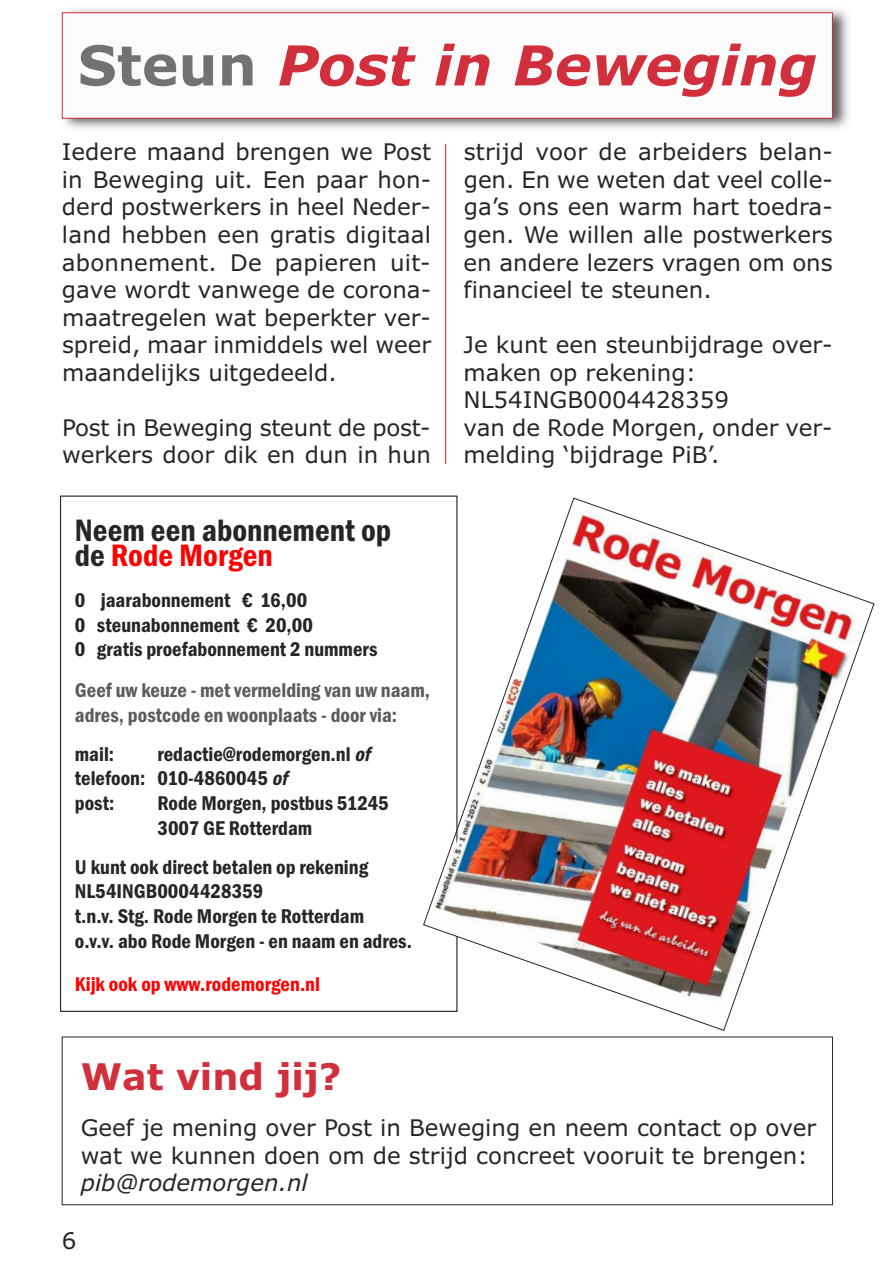
<style>
.page{position:relative;width:893px;height:1263px;background:#fff}
.page>*{position:absolute;margin:0;border:0;box-sizing:border-box;transform-origin:0 0}
.t1{font:italic 700 55.05px "Verdana";color:#d12f3b}
.t2{font:700 36.75px "Verdana";color:#d12f3b}
.t3{font:600 condensed 32.1px/25.2px "Franklin Gothic";color:#272627}
.t4{font:22.95px/27.6px "Verdana";color:#272627}
.t5{font:600 condensed 20.7px/24.8px "Franklin Gothic";color:#272627}
.t6{font:600 condensed 20.7px/24.8px "Franklin Gothic";color:#5d5c5d}
.t7{font:600 condensed 20.7px "Franklin Gothic";color:#f00}
.s1{font-style:normal;color:#737272}
.s2{color:#f00}
.s3{font-style:italic}
</style>
<div class="page">
<img style="left:61px;top:9px;width:788px;height:120px">
<div style="left:63px;top:13px;width:769px;height:105px;background:#fbfbfb"></div>
<div style="left:62px;top:12px;width:771px;height:107px;border:1px solid #d12f3b"></div>
<div style="left:62px;top:1037px;width:771px;height:168px;border:1px solid #272627"></div>
<img style="left:423px;top:498px;width:451px;height:533px">
<hr style="left:445px;top:144px;width:1px;height:320px;background:#f00">
<p class="t1" style="left:78px;top:26px;width:741px"><span class="s1">Steun</span> Post in Beweging</p>
<p class="t4" style="left:62px;top:138px;width:371px;text-align:justify">Iedere maand brengen we Post in Beweging uit. Een paar hon&shy;derd postwerkers in heel Neder&shy;land hebben een gratis digitaal abonnement. De papieren uit&shy;gave wordt vanwege de corona&shy;maatregelen wat beperkter ver&shy;spreid, maar inmiddels wel weer maandelijks uitgedeeld.</p>
<p class="t4" style="left:62px;top:413px;width:371px">Post in Beweging steunt de post&shy;werkers door dik en dun in hun</p>
<p class="t3" style="left:75px;top:517px;width:318px">Neem een abonnement op de <span class="s2">Rode Morgen</span></p>
<p class="t5" style="left:75px;top:587px;width:304px">0 jaarabonnement € 16,00<br>0 steunabonnement € 20,00<br>0 gratis proefabonnement 2 nummers</p>
<p class="t6" style="left:75px;top:678px;width:357px">Geef uw keuze - met vermelding van uw naam, adres, postcode en woonplaats - door via:</p>
<p class="t5" style="left:75px;top:741px;width:41px">mail:</p>
<p class="t5" style="left:75px;top:741px;width:302px;text-indent:83px">redactie@rodemorgen.nl <span class="s3">of </span>telefoon: 010-4860045 <span class="s3">of<br></span>post:</p>
<p class="t5" style="left:157px;top:791px;width:233px">Rode Morgen, postbus 51245<br>3007 GE Rotterdam</p>
<p class="t5" style="left:75px;top:854px;width:339px">U kunt ook direct betalen op rekening NL54INGB0004428359<br>t.n.v. Stg. Rode Morgen te Rotterdam<br>o.v.v. abo Rode Morgen - en naam en adres.</p>
<p class="t7" style="left:75px;top:970px;width:247px">Kijk ook op www.rodemorgen.nl</p>
<p class="t4" style="left:464px;top:138px;width:371px;text-align:justify">strijd voor de arbeiders belan&shy;gen. En we weten dat veel colle&shy;ga’s ons een warm hart toedra&shy;gen. We willen alle postwerkers en andere lezers vragen om ons financieel te steunen.</p>
<p class="t4" style="left:464px;top:331px;width:370px">Je kunt een steunbijdrage over&shy;maken op rekening:<br>NL54INGB0004428359<br>van de Rode Morgen, onder ver&shy;melding ‘bijdrage PiB’.</p>
<p class="t2" style="left:81px;top:1051px;width:262px">Wat vind jij?</p>
<p class="t4" style="left:81px;top:1113px;width:737px">Geef je mening over Post in Beweging en neem contact op over wat we kunnen doen om de strijd concreet vooruit te brengen: <span class="s3">pib@rodemorgen.nl</span></p>
<p class="t4" style="left:62px;top:1226px;width:16px">6</p>
</div>
